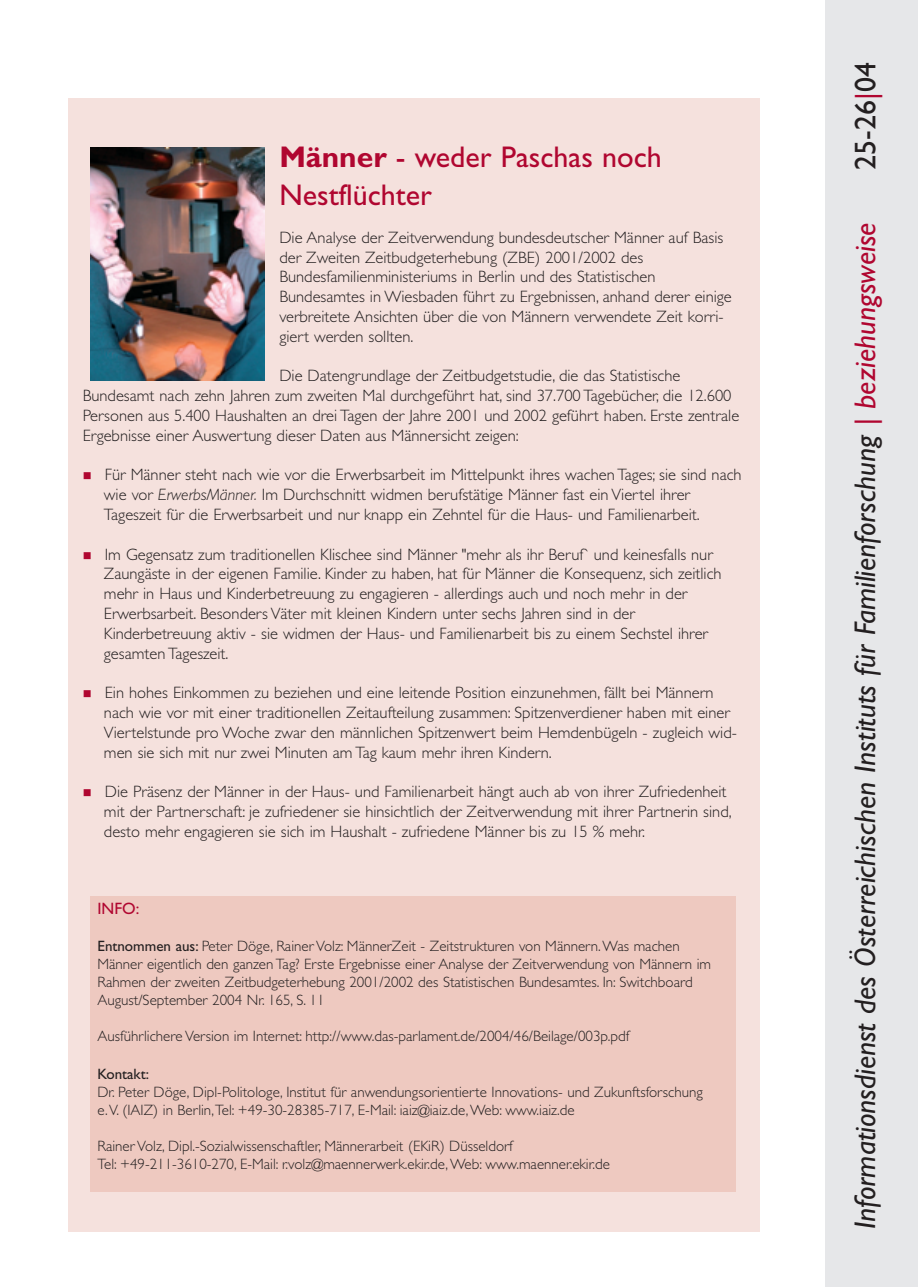
<style>
.page{position:relative;width:918px;height:1287px;background:#fff}
.page>*{position:absolute;margin:0;border:0;box-sizing:border-box;transform-origin:0 0}
.t1{font:italic 30px "Gill Sans";color:#231f20}
.t2{font:30px/37.5px "Gill Sans";color:#b00630}
.t3{font:30px "Gill Sans";color:#231f20}
.t4{font:300 16.5px/19.8px "Gill Sans";color:#231f20}
.t5{font:16.5px "Gill Sans";color:#b00630}
.t6{font:300 15px/18px "Gill Sans";color:#231f20}
.t7{font:15px "Gill Sans";color:#231f20}
.s1{font-weight:700}
.s2{font-style:italic}
.s3{font-weight:400}
.s4{color:#b00630}
</style>
<div class="page">
<div style="left:825px;top:0;width:93px;height:1287px;background:#e6e7e9"></div>
<div style="left:68px;top:98px;width:692px;height:1134px;background:#f5e1dd"></div>
<img style="left:90px;top:148px;width:174px;height:232px">
<div style="left:90px;top:896px;width:645px;height:295px;background:#eec9c0"></div>
<h1 class="t2" style="left:279px;top:142px;width:384px"><span class="s1">Männer</span> - weder Paschas noch<br>Nestflüchter</h1>
<p class="t4" style="left:279px;top:229px;width:454px">Die Analyse der Zeitverwendung bundesdeutscher Männer auf Basis der Zweiten Zeitbudgeterhebung (ZBE) 2001/2002 des Bundesfamilienministeriums in Berlin und des Statistischen Bundesamtes in Wiesbaden führt zu Ergebnissen, anhand derer einige verbreitete Ansichten über die von Männern verwendete Zeit korri&shy;giert werden sollten.</p>
<p class="t4" style="left:83px;top:368px;width:658px;text-indent:197px">Die Datengrundlage der Zeitbudgetstudie, die das Statistische Bundesamt nach zehn Jahren zum zweiten Mal durchgeführt hat, sind 37.700 Tagebücher, die 12.600<br>Personen aus 5.400 Haushalten an drei Tagen der Jahre 2001 und 2002 geführt haben. Erste zentrale Ergebnisse einer Auswertung dieser Daten aus Männersicht zeigen:</p>
<p class="t4" style="left:104px;top:467px;width:639px">Für Männer steht nach wie vor die Erwerbsarbeit im Mittelpunkt ihres wachen Tages; sie sind nach wie vor <span class="s2">ErwerbsMänner.</span> Im Durchschnitt widmen berufstätige Männer fast ein Viertel ihrer<br>Tageszeit für die Erwerbsarbeit und nur knapp ein Zehntel für die Haus- und Familienarbeit.</p>
<p class="t4" style="left:104px;top:546px;width:619px">Im Gegensatz zum traditionellen Klischee sind Männer "mehr als ihr Beruf` und keinesfalls nur Zaungäste in der eigenen Familie. Kinder zu haben, hat für Männer die Konsequenz, sich zeitlich mehr in Haus und Kinderbetreuung zu engagieren - allerdings auch und noch mehr in der Erwerbsarbeit. Besonders Väter mit kleinen Kindern unter sechs Jahren sind in der Kinderbetreuung aktiv - sie widmen der Haus- und Familienarbeit bis zu einem Sechstel ihrer gesamten Tageszeit.</p>
<p class="t4" style="left:104px;top:684px;width:634px">Ein hohes Einkommen zu beziehen und eine leitende Position einzunehmen, fällt bei Männern nach wie vor mit einer traditionellen Zeitaufteilung zusammen: Spitzenverdiener haben mit einer Viertelstunde pro Woche zwar den männlichen Spitzenwert beim Hemdenbügeln - zugleich wid&shy;men sie sich mit nur zwei Minuten am Tag kaum mehr ihren Kindern.</p>
<p class="t4" style="left:104px;top:783px;width:629px">Die Präsenz der Männer in der Haus- und Familienarbeit hängt auch ab von ihrer Zufriedenheit mit der Partnerschaft: je zufriedener sie hinsichtlich der Zeitverwendung mit ihrer Partnerin sind, desto mehr engagieren sie sich im Haushalt - zufriedene Männer bis zu 15 % mehr.</p>
<p class="t5" style="left:98px;top:903px;width:43px">INFO:</p>
<p class="t6" style="left:98px;top:939px;width:615px"><span class="s3">Entnommen aus:</span> Peter Döge, Rainer Volz: MännerZeit - Zeitstrukturen von Männern.Was machen Männer eigentlich den ganzen Tag? Erste Ergebnisse einer Analyse der Zeitverwendung von Männern im Rahmen der zweiten Zeitbudgeterhebung 2001/2002 des Statistischen Bundesamtes. In: Switchboard August/September 2004 Nr. 165, S. 11</p>
<p class="t6" style="left:98px;top:1029px;width:533px">Ausführlichere Version im Internet: http://www.das-parlament.de/2004/46/Beilage/003p.pdf</p>
<p class="t7" style="left:98px;top:1069px;width:53px">Kontakt:</p>
<p class="t6" style="left:98px;top:1085px;width:607px">Dr. Peter Döge, Dipl-Politologe, Institut für anwendungsorientierte Innovations- und Zukunftsforschung e.V. (IAIZ) in Berlin,Tel: +49-30-28385-717, E-Mail: iaiz@iaiz.de,Web: www.iaiz.de</p>
<p class="t6" style="left:98px;top:1139px;width:514px">Rainer Volz, Dipl.-Sozialwissenschaftler, Männerarbeit (EKiR) Düsseldorf<br>Tel: +49-211-3610-270, E-Mail: r.volz@maennerwerk.ekir.de,Web: www.maenner.ekir.de</p>
<h1 class="t3" style="left:855px;top:170px;width:109px;rotate:-90deg">25-26<span class="s4">|</span>04</h1>
<h1 class="t1" style="left:855px;top:1229px;width:1008px;rotate:-90deg">Informationsdienst des Österreichischen Instituts für Familienforschung <span class="s4">| beziehungsweise</span></h1>
</div>
